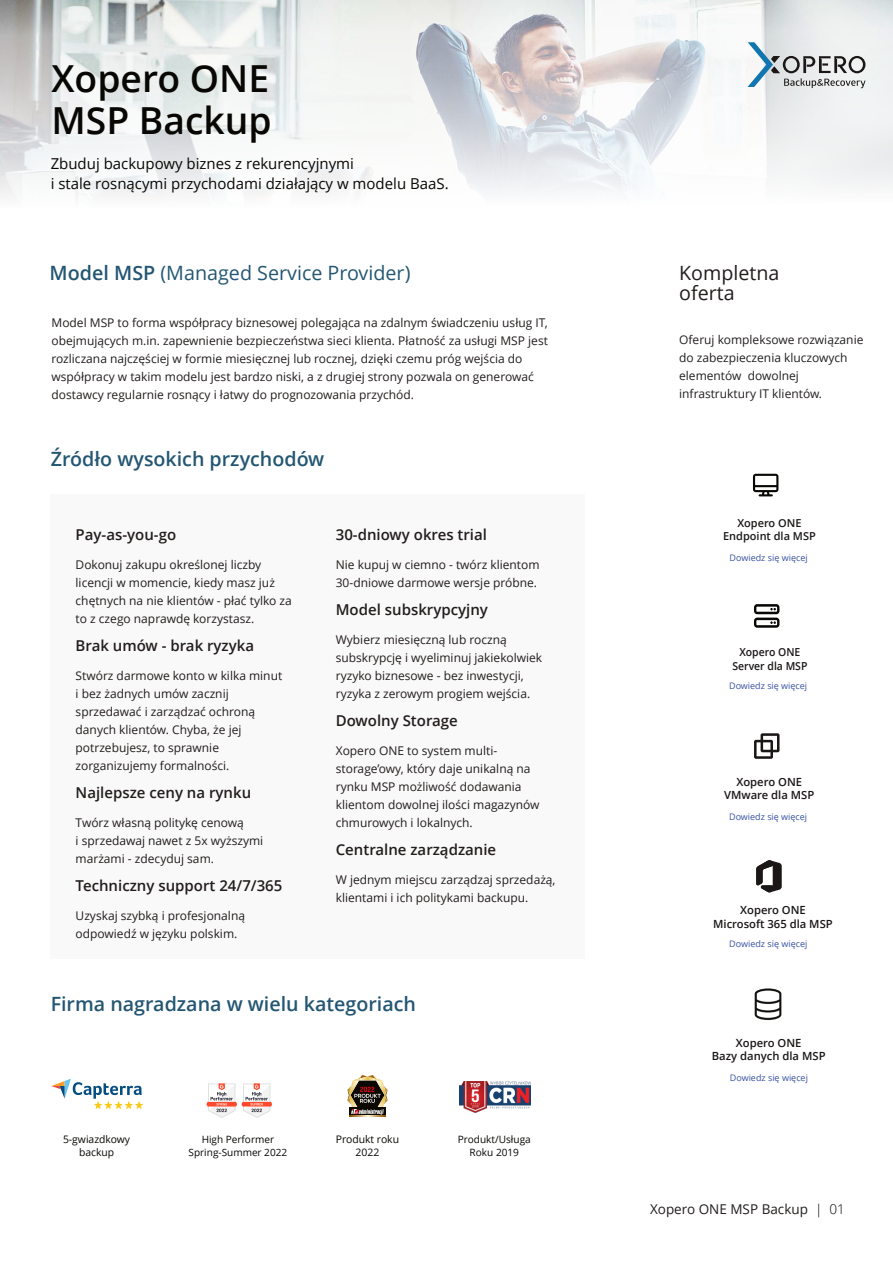
<style>
.page{position:relative;width:893px;height:1263px;background:#fff}
.page>*{position:absolute;margin:0;border:0;box-sizing:border-box;transform-origin:0 0}
.t1{font:600 37.2px/42.5px "Open Sans";color:#080704}
.t2{font:600 19.65px "Open Sans";color:#235672}
.t3{font:19.65px "Open Sans";color:#235672}
.t4{font:19.65px/19.5px "Open Sans";color:#221d1c}
.t5{font:600 15px "Open Sans";color:#221d1c}
.t6{font:15px/19.6px "Open Sans";color:#080704}
.t7{font:13.5px "Open Sans";color:#221d1c}
.t8{font:12px/18px "Open Sans";color:#221d1c}
.t9{font:12px/18px "Open Sans";color:#231f20}
.t10{font:600 11.25px/13.4px "Open Sans";color:#1a1616;text-align:center}
.t11{font:600 11.1px/13px "Open Sans";color:#1a1616;text-align:center;scale:.95 1}
.t12{font:600 10.95px/13px "Open Sans";color:#1a1616;text-align:center}
.t13{font:10.35px/12.9px "Open Sans";color:#080704;text-align:center}
.t14{font:10.05px/12.6px "Open Sans";color:#080704;text-align:center}
.t15{font:9px "Open Sans";color:#3a53a3}
.s1{font-weight:600}
.s2{font-weight:300;color:#080704}
</style>
<div class="page">
<img style="left:0;top:0;width:893px;height:197px">
<svg style="left:747px;top:42px;width:118px;height:46px"></svg>
<div style="left:51px;top:494px;width:534px;height:464px;background:#f9f9f9"></div>
<img style="left:459px;top:1081px;width:71px;height:31px">
<svg style="left:51px;top:1079px;width:92px;height:30px"></svg>
<svg style="left:206px;top:1083px;width:66px;height:35px"></svg>
<svg style="left:349px;top:1115px;width:37px;height:1px"></svg>
<svg style="left:349px;top:1116px;width:37px;height:1px"></svg>
<svg style="left:347px;top:1075px;width:41px;height:40px"></svg>
<svg style="left:756px;top:860px;width:26px;height:32px"></svg>
<svg style="left:754px;top:733px;width:25px;height:26px"></svg>
<svg style="left:754px;top:604px;width:25px;height:24px"></svg>
<svg style="left:753px;top:474px;width:25px;height:22px"></svg>
<svg style="left:754px;top:988px;width:28px;height:33px"></svg>
<h1 class="t1" style="left:51px;top:61px;width:222px">Xopero ONE<br>MSP Backup</h1>
<p class="t6" style="left:51px;top:155px;width:400px">Zbuduj backupowy biznes z rekurencyjnymi<br>i stale rosnącymi przychodami działający w modelu BaaS.</p>
<h2 class="t3" style="left:50px;top:265px;width:362px"><span class="s1">Model MSP</span> (Managed Service Provider)</h2>
<p class="t8" style="left:52px;top:315px;width:498px">Model MSP to forma współpracy biznesowej polegająca na zdalnym świadczeniu usług IT, obejmujących m.in. zapewnienie bezpieczeństwa sieci klienta. Płatność za usługi MSP jest rozliczana najczęściej w formie miesięcznej lub rocznej, dzięki czemu próg wejścia do współpracy w takim modelu jest bardzo niski, a z drugiej strony pozwala on generować dostawcy regularnie rosnący i łatwy do prognozowania przychód.</p>
<h2 class="t2" style="left:51px;top:451px;width:275px">Źródło wysokich przychodów</h2>
<p class="t5" style="left:76px;top:529px;width:102px">Pay-as-you-go</p>
<p class="t8" style="left:76px;top:557px;width:218px">Dokonuj zakupu określonej liczby licencji w momencie, kiedy masz już chętnych na nie klientów - płać tylko za to z czego naprawdę korzystasz.</p>
<p class="t5" style="left:76px;top:640px;width:180px">Brak umów - brak ryzyka</p>
<p class="t8" style="left:76px;top:668px;width:208px">Stwórz darmowe konto w kilka minut i bez żadnych umów zacznij sprzedawać i zarządzać ochroną danych klientów. Chyba, że jej potrzebujesz, to sprawnie zorganizujemy formalności.</p>
<p class="t5" style="left:76px;top:787px;width:177px">Najlepsze ceny na rynku</p>
<p class="t8" style="left:76px;top:815px;width:189px">Twórz własną politykę cenową<br>i sprzedawaj nawet z 5x wyższymi marżami - zdecyduj sam.</p>
<p class="t5" style="left:76px;top:880px;width:208px">Techniczny support 24/7/365</p>
<p class="t8" style="left:76px;top:908px;width:171px">Uzyskaj szybką i profesjonalną odpowiedź w języku polskim.</p>
<p class="t5" style="left:336px;top:529px;width:153px">30-dniowy okres trial</p>
<p class="t8" style="left:336px;top:557px;width:205px">Nie kupuj w ciemno - twórz klientom<br>30-dniowe darmowe wersje próbne.</p>
<p class="t5" style="left:336px;top:604px;width:154px">Model subskrypcyjny</p>
<p class="t8" style="left:336px;top:632px;width:208px">Wybierz miesięczną lub roczną subskrypcję i wyeliminuj jakiekolwiek ryzyko biznesowe - bez inwestycji, ryzyka z zerowym progiem wejścia.</p>
<p class="t5" style="left:336px;top:715px;width:124px">Dowolny Storage</p>
<p class="t8" style="left:336px;top:743px;width:205px">Xopero ONE to system multi&shy;storage’owy, który daje unikalną na rynku MSP możliwość dodawania klientom dowolnej ilości magazynów chmurowych i lokalnych.</p>
<p class="t5" style="left:336px;top:844px;width:162px">Centralne zarządzanie</p>
<p class="t8" style="left:336px;top:872px;width:221px">W jednym miejscu zarządzaj sprzedażą, klientami i ich politykami backupu.</p>
<h2 class="t2" style="left:51px;top:996px;width:367px">Firma nagradzana w wielu kategoriach</h2>
<p class="t13" style="left:63px;top:1134px;width:69px">5-gwiazdkowy backup</p>
<p class="t14" style="left:189px;top:1134px;width:100px">High Performer<br>Spring-Summer 2022</p>
<p class="t13" style="left:336px;top:1134px;width:65px">Produkt roku<br>2022</p>
<p class="t14" style="left:458px;top:1134px;width:75px">Produkt/Usługa<br>Roku 2019</p>
<h2 class="t4" style="left:679px;top:265px;width:102px">Kompletna oferta</h2>
<p class="t9" style="left:679px;top:331px;width:186px">Oferuj kompleksowe rozwiązanie do zabezpieczenia kluczowych elementów dowolnej infrastruktury IT klientów.</p>
<p class="t12" style="left:723px;top:518px;width:94px">Xopero ONE<br>Endpoint dla MSP</p>
<p class="t15" style="left:730px;top:554px;width:80px">Dowiedz się więcej</p>
<p class="t11" style="left:732px;top:647px;width:81px">Xopero ONE<br>Server dla MSP</p>
<p class="t15" style="left:729px;top:682px;width:80px">Dowiedz się więcej</p>
<p class="t10" style="left:724px;top:776px;width:92px">Xopero ONE<br>VMware dla MSP</p>
<p class="t15" style="left:729px;top:813px;width:80px">Dowiedz się więcej</p>
<p class="t10" style="left:713px;top:905px;width:121px">Xopero ONE<br>Microsoft 365 dla MSP</p>
<p class="t15" style="left:729px;top:940px;width:80px">Dowiedz się więcej</p>
<p class="t10" style="left:712px;top:1037px;width:115px">Xopero ONE<br>Bazy danych dla MSP</p>
<p class="t15" style="left:730px;top:1074px;width:80px">Dowiedz się więcej</p>
<p class="t7" style="left:650px;top:1204px;width:196px">Xopero ONE MSP Backup <span class="s2">| 01</span></p>
</div>
